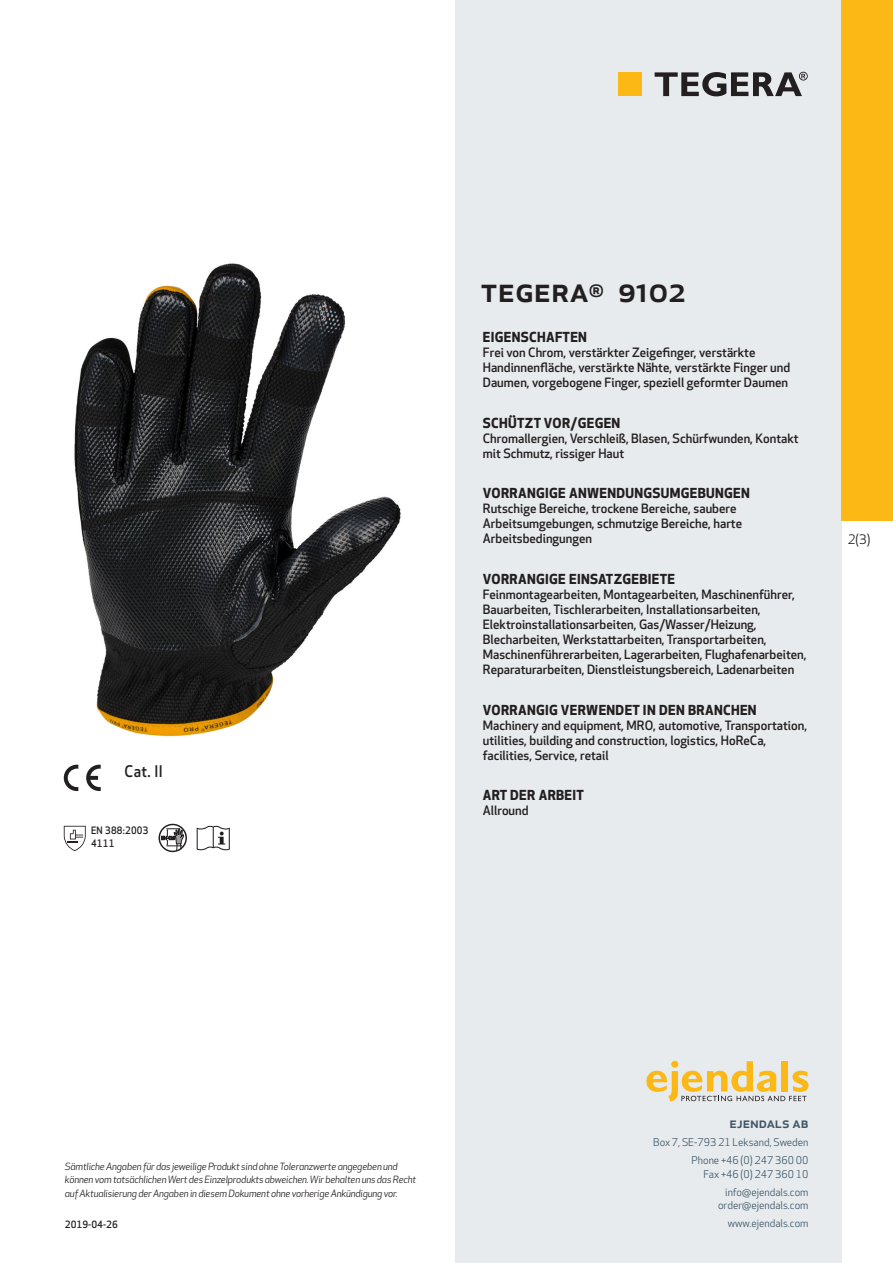
<style>
.page{position:relative;width:893px;height:1263px;background:#fff}
.page>*{position:absolute;margin:0;border:0;box-sizing:border-box;transform-origin:0 0}
.prodname{font:500 34.5px "Apex New";color:#231f20}
.Artikel{font:500 15.6px "Apex New";color:#231f20;scale:.95 1}
.t1{font:500 15px "Apex New";color:#405968}
.Funktion_body{font:700 13.5px "Apex New";letter-spacing:.025em;color:#231f20}
.t2{font:12.75px "Apex New";color:#231f20}
.Funktion_body-2{font:500 12.6px/15px "Apex New";color:#231f20}
.t3{font:10.5px/18px "Apex New";color:#405968;text-align:right}
.Artikel-2{font:500 10.05px/13.2px "Apex New";color:#231f20;scale:.95 1}
.t4{font:italic 9.75px/13.5px "Apex New";letter-spacing:-.015em;color:#231f20}
.Sidfot_datum{font:500 9.75px "Apex New";color:#231f20}
</style>
<div class="page">
<div style="left:455px;top:0;width:387px;height:1263px;background:#e8ebee"></div>
<svg style="left:646px;top:1061px;width:162px;height:40px"></svg>
<div style="left:842px;top:0;width:51px;height:520px;background:#fcb814"></div>
<div style="left:618px;top:72px;width:24px;height:24px;background:#fcb814"></div>
<svg style="left:655px;top:72px;width:153px;height:24px"></svg>
<svg style="left:86px;top:765px;width:15px;height:26px"></svg>
<svg style="left:64px;top:765px;width:14px;height:26px"></svg>
<svg style="left:64px;top:826px;width:22px;height:25px"></svg>
<svg style="left:161px;top:824px;width:23px;height:26px"></svg>
<div style="left:159px;top:824px;width:28px;height:28px;border:1px solid #231f20;border-radius:50%"></div>
<svg style="left:197px;top:826px;width:33px;height:24px"></svg>
<img style="left:74px;top:263px;width:327px;height:474px">
<p class="Artikel" style="left:125px;top:761px;width:42px">Cat. II</p>
<p class="Artikel-2" style="left:91px;top:823px;width:62px">EN 388:2003<br>4111</p>
<p class="prodname" style="left:480px;top:266px;width:207px">TEGERA<sup>®</sup> 9102</p>
<p class="Funktion_body" style="left:483px;top:327px;width:106px">EIGENSCHAFTEN</p>
<p class="Funktion_body-2" style="left:483px;top:345px;width:309px">Frei von Chrom, verstärkter Zeigefinger, verstärkte<br>Handinnenfläche, verstärkte Nähte, verstärkte Finger und<br>Daumen, vorgebogene Finger, speziell geformter Daumen</p>
<p class="Funktion_body" style="left:483px;top:413px;width:139px">SCHÜTZT VOR/GEGEN</p>
<p class="Funktion_body-2" style="left:483px;top:430px;width:317px">Chromallergien, Verschleiß, Blasen, Schürfwunden, Kontakt mit Schmutz, rissiger Haut</p>
<p class="Funktion_body" style="left:483px;top:483px;width:269px">VORRANGIGE ANWENDUNGSUMGEBUNGEN</p>
<p class="Funktion_body-2" style="left:483px;top:501px;width:261px">Rutschige Bereiche, trockene Bereiche, saubere<br>Arbeitsumgebungen, schmutzige Bereiche, harte<br>Arbeitsbedingungen</p>
<p class="Funktion_body" style="left:483px;top:569px;width:194px">VORRANGIGE EINSATZGEBIETE</p>
<p class="Funktion_body-2" style="left:483px;top:586px;width:325px">Feinmontagearbeiten, Montagearbeiten, Maschinenführer, Bauarbeiten, Tischlerarbeiten, Installationsarbeiten, Elektroinstallationsarbeiten, Gas/Wasser/Heizung, Blecharbeiten, Werkstattarbeiten, Transportarbeiten, Maschinenführerarbeiten, Lagerarbeiten, Flughafenarbeiten, Reparaturarbeiten, Dienstleistungsbereich, Ladenarbeiten</p>
<p class="Funktion_body" style="left:483px;top:700px;width:275px">VORRANGIG VERWENDET IN DEN BRANCHEN</p>
<p class="Funktion_body-2" style="left:483px;top:717px;width:326px">Machinery and equipment, MRO, automotive, Transportation, utilities, building and construction, logistics, HoReCa, facilities, Service, retail</p>
<p class="Funktion_body" style="left:483px;top:785px;width:103px">ART DER ARBEIT</p>
<p class="Funktion_body-2" style="left:483px;top:803px;width:47px">Allround</p>
<p class="t2" style="left:848px;top:531px;width:24px">2(3)</p>
<p class="t4" style="left:65px;top:1159px;width:353px">Sämtliche Angaben für das jeweilige Produkt sind ohne Toleranzwerte angegeben und können vom tatsächlichen Wert des Einzelprodukts abweichen. Wir behalten uns das Recht auf Aktualisierung der Angaben in diesem Dokument ohne vorherige Ankündigung vor.</p>
<p class="Sidfot_datum" style="left:65px;top:1218px;width:54px">2019-04-26</p>
<p class="t1" style="left:729px;top:1113px;width:80px">ejendals ab</p>
<p class="t3" style="left:653px;top:1133px;width:157px">Box 7, SE-793 21 Leksand, Sweden<br>Phone +46 (0) 247 360 00</p>
<p class="t3" style="left:703px;top:1165px;width:107px">Fax +46 (0) 247 360 10 info@ejendals.com</p>
<p class="t3" style="left:718px;top:1196px;width:92px">order@ejendals.com</p>
<p class="t3" style="left:728px;top:1215px;width:82px">www.ejendals.com</p>
</div>
